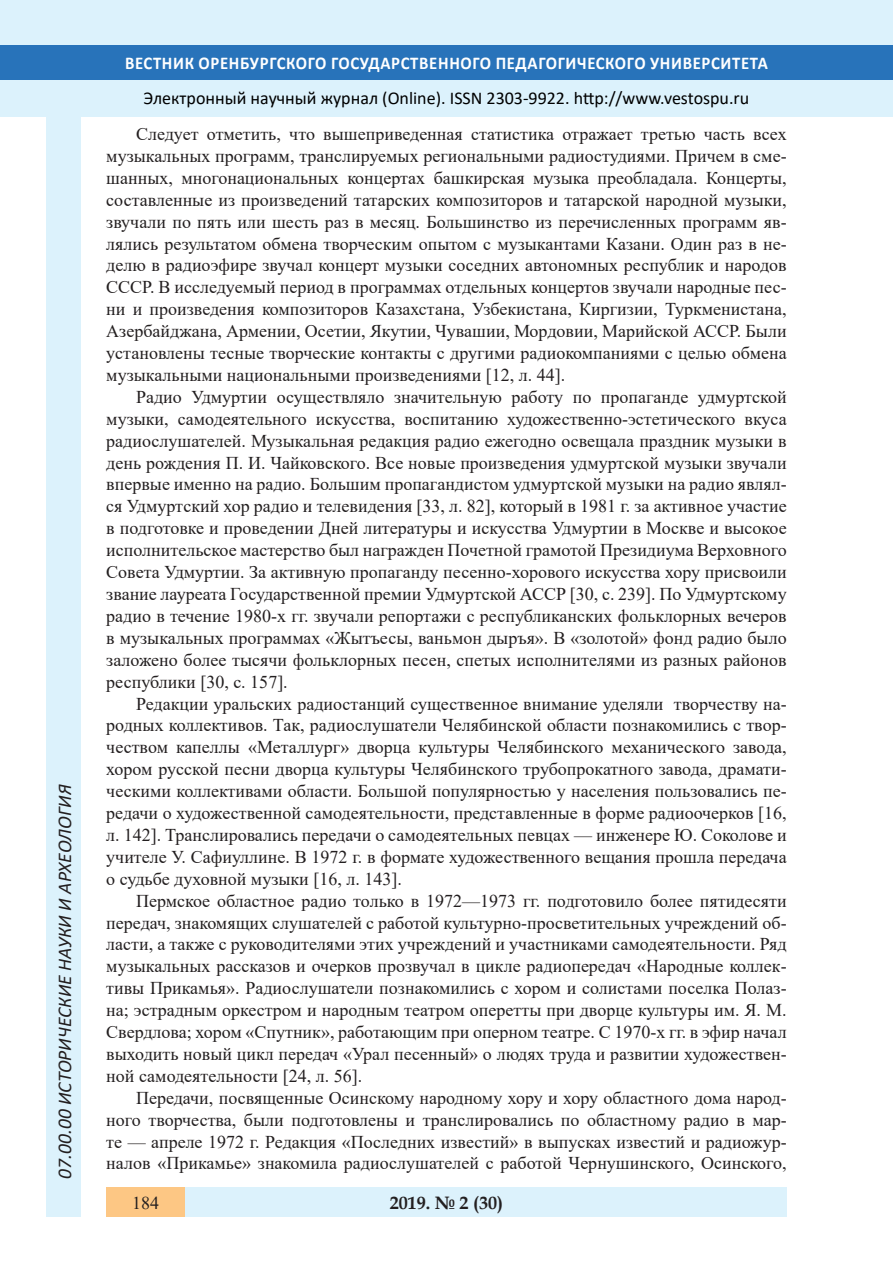
<style>
.page{position:relative;width:893px;height:1263px;background:#fff}
.page>*{position:absolute;margin:0;border:0;box-sizing:border-box;transform-origin:0 0}
.t1{font:italic 19.5px "Calibri";color:#231f20}
.Стиль2{font:18px/21.9px "Times New Roman";color:#231f20;text-align:justify}
.t2{font:18px "Calibri";color:#000}
.t3{font:700 18px "Calibri";letter-spacing:.04em;color:#fff;scale:.93 1}
.t4{font:700 18px "Book Antiqua";color:#231f20}
</style>
<div class="page">
<div style="left:0;top:0;width:893px;height:116px;background:#dcf2fc"></div>
<div style="left:0;top:45px;width:893px;height:34px;background:#2873ba"></div>
<div style="left:106px;top:1188px;width:681px;height:29px;background:#dcf2fc"></div>
<div style="left:106px;top:1188px;width:79px;height:29px;background:#fdc784"></div>
<div style="left:47px;top:116px;width:34px;height:1101px;background:#dcf2fc"></div>
<p class="t1" style="left:51px;top:1179px;width:395px;rotate:-90deg">07.00.00 ИСТОРИЧЕСКИЕ НАУКИ И АРХЕОЛОГИЯ</p>
<p class="t1" style="left:51px;top:1105px;width:206px;rotate:-90deg">БИОЛОГИЧЕСКИЕ НАУКИ</p>
<p class="t1" style="left:51px;top:1169px;width:11px;rotate:-90deg">3</p>
<p class="t3" style="left:125px;top:50px;width:693px">ВЕСТНИК ОРЕНБУРГСКОГО ГОСУДАРСТВЕННОГО ПЕДАГОГИЧЕСКОГО УНИВЕРСИТЕТА</p>
<p class="t2" style="left:144px;top:85px;width:607px">Электронный научный журнал (Online). ISSN 2303-9922. http://www.vestospu.ru</p>
<p class="t2" style="left:583px;top:85px;width:13px">t</p>
<p class="t2" style="left:583px;top:85px;width:13px">t</p>
<p class="Стиль2" style="left:106px;top:122px;width:682px;text-indent:30px">Следует отметить, что вышеприведенная статистика отражает третью часть всех музыкальных программ, транслируемых региональными радиостудиями. Причем в сме&shy;шанных, многонациональных концертах башкирская музыка преобладала. Концерты, составленные из произведений татарских композиторов и татарской народной музыки, звучали по пять или шесть раз в месяц. Большинство из перечисленных программ яв&shy;лялись результатом обмена творческим опытом с музыкантами Казани. Один раз в не&shy;делю в радиоэфире звучал концерт музыки соседних автономных республик и народов СССР. В исследуемый период в программах отдельных концертов звучали народные пес&shy;ни и произведения композиторов Казахстана, Узбекистана, Киргизии, Туркменистана, Азербайджана, Армении, Осетии, Якутии, Чувашии, Мордовии, Марийской АССР. Были установлены тесные творческие контакты с другими радиокомпаниями с целью обмена музыкальными национальными произведениями [12, л. 44].</p>
<p class="Стиль2" style="left:106px;top:385px;width:682px;text-indent:30px">Радио Удмуртии осуществляло значительную работу по пропаганде удмуртской музыки, самодеятельного искусства, воспитанию художественно-эстетического вкуса радиослушателей. Музыкальная редакция радио ежегодно освещала праздник музыки в день рождения П. И. Чайковского. Все новые произведения удмуртской музыки звучали впервые именно на радио. Большим пропагандистом удмуртской музыки на радио являл&shy;ся Удмуртский хор радио и телевидения [33, л. 82], который в 1981 г. за активное участие в подготовке и проведении Дней литературы и искусства Удмуртии в Москве и высокое исполнительское мастерство был награжден Почетной грамотой Президиума Верховного Совета Удмуртии. За активную пропаганду песенно-хорового искусства хору присвоили звание лауреата Государственной премии Удмуртской АССР [30, с. 239]. По Удмуртскому радио в течение 1980-х гг. звучали репортажи с республиканских фольклорных вечеров в музыкальных программах «Жытъесы, ваньмон дыръя». В «золотой» фонд радио было заложено более тысячи фольклорных песен, спетых исполнителями из разных районов республики [30, с. 157].</p>
<p class="Стиль2" style="left:106px;top:692px;width:682px;text-indent:30px">Редакции уральских радиостанций существенное внимание уделяли творчеству на&shy;родных коллективов. Так, радиослушатели Челябинской области познакомились с твор&shy;чеством капеллы «Металлург» дворца культуры Челябинского механического завода, хором русской песни дворца культуры Челябинского трубопрокатного завода, драмати&shy;ческими коллективами области. Большой популярностью у населения пользовались пе&shy;редачи о художественной самодеятельности, представленные в форме радиоочерков [16, л. 142]. Транслировались передачи о самодеятельных певцах — инженере Ю. Соколове и учителе У. Сафиуллине. В 1972 г. в формате художественного вещания прошла передача о судьбе духовной музыки [16, л. 143].</p>
<p class="Стиль2" style="left:106px;top:889px;width:682px;text-indent:30px">Пермское областное радио только в 1972—1973 гг. подготовило более пятидесяти передач, знакомящих слушателей с работой культурно-просветительных учреждений об&shy;ласти, а также с руководителями этих учреждений и участниками самодеятельности. Ряд музыкальных рассказов и очерков прозвучал в цикле радиопередач «Народные коллек&shy;тивы Прикамья». Радиослушатели познакомились с хором и солистами поселка Полаз&shy;на; эстрадным оркестром и народным театром оперетты при дворце культуры им. Я. М.<br>Свердлова; хором «Спутник», работающим при оперном театре. С 1970-х гг. в эфир начал выходить новый цикл передач «Урал песенный» о людях труда и развитии художествен&shy;ной самодеятельности [24, л. 56].</p>
<p class="Стиль2" style="left:106px;top:1086px;width:682px;text-indent:30px">Передачи, посвященные Осинскому народному хору и хору областного дома народ&shy;ного творчества, были подготовлены и транслировались по областному радио в мар&shy;те — апреле 1972 г. Редакция «Последних известий» в выпусках известий и радиожур&shy;налов «Прикамье» знакомила радиослушателей с работой Чернушинского, Осинского,</p>
<p class="t4" style="left:390px;top:1190px;width:115px">2019. № 2 (30)</p>
<p class="Стиль2" style="left:132px;top:1191px;width:28px">184</p>
<p class="t4" style="left:488px;top:1190px;width:10px">6</p>
<p class="t4" style="left:417px;top:1190px;width:10px">8</p>
<p class="t4" style="left:460px;top:1190px;width:39px">1 25</p>
</div>
